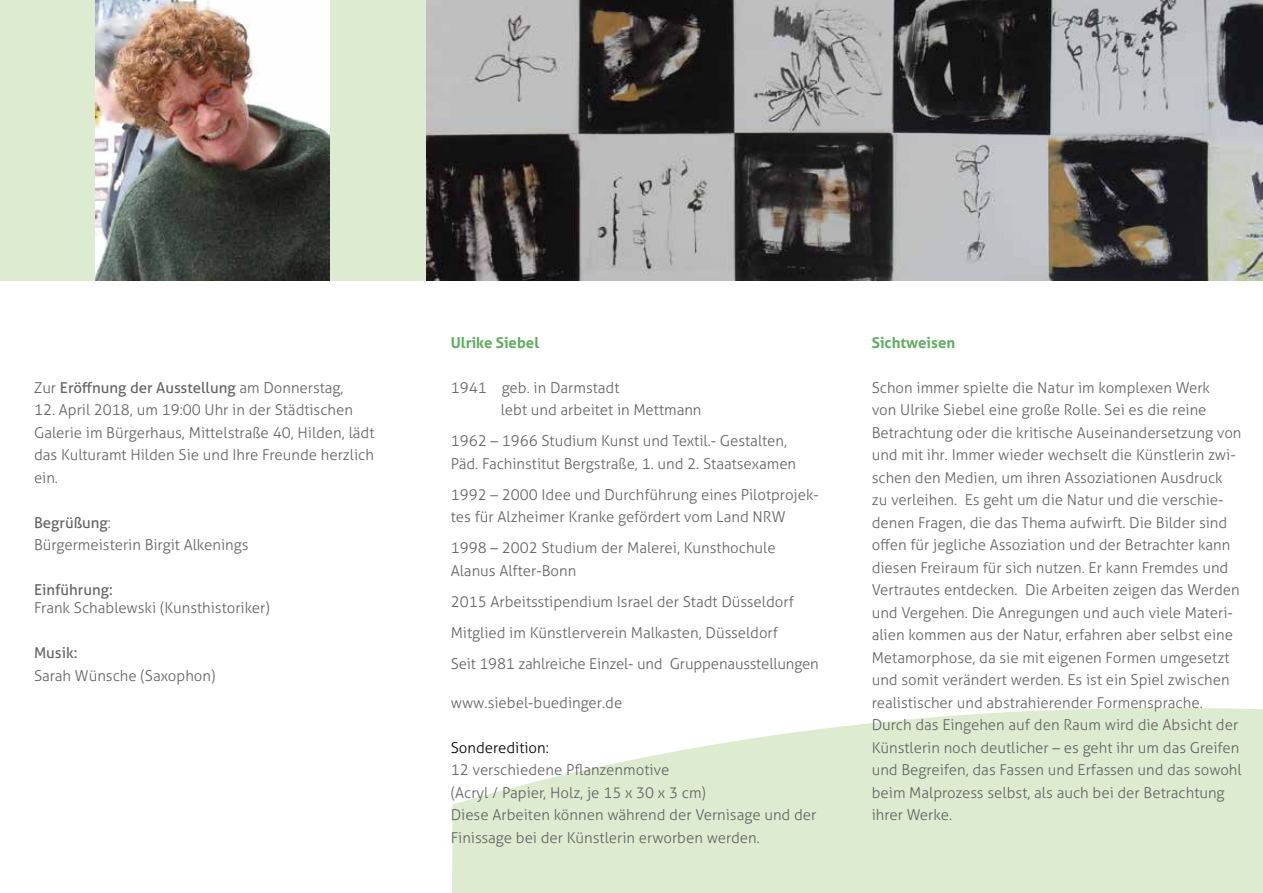
<style>
.page{position:relative;width:1263px;height:893px;background:#fff}
.page>*{position:absolute;margin:0;border:0;box-sizing:border-box;transform-origin:0 0}
.t1{font:300 15px/22.5px "Aller";color:#646363}
.t2{font:15px "Aller";color:#646363}
.t3{font:700 15px "Aller";color:#60ad60}
.t4{font:300 15px "Aller";color:#000}
.s1{font-weight:300}
.s2{font-weight:400}
</style>
<div class="page">
<svg style="left:452px;top:708px;width:811px;height:185px;background:#e2edd6"></svg>
<img style="left:425px;top:0;width:838px;height:281px">
<div style="left:0;top:0;width:425px;height:281px;background:#ddebd0"></div>
<img style="left:95px;top:0;width:235px;height:281px">
<p class="t2" style="left:34px;top:378px;width:311px"><span class="s1">Zur</span> Eröffnung der Ausstellung <span class="s1">am Donnerstag,</span></p>
<p class="t1" style="left:34px;top:399px;width:342px">12. April 2018, um 19:00 Uhr in der Städtischen Galerie im Bürgerhaus, Mittelstraße 40, Hilden, lädt das Kulturamt Hilden Sie und Ihre Freunde herzlich ein.</p>
<p class="t1" style="left:34px;top:511px;width:216px"><span class="s2">Begrüßung</span>:<br>Bürgermeisterin Birgit Alkenings</p>
<p class="t2" style="left:34px;top:581px;width:80px">Einführung:</p>
<p class="t1" style="left:34px;top:597px;width:237px">Frank Schablewski (Kunsthistoriker)</p>
<p class="t2" style="left:34px;top:644px;width:45px">Musik:</p>
<p class="t1" style="left:34px;top:664px;width:183px">Sarah Wünsche (Saxophon)</p>
<p class="t3" style="left:451px;top:333px;width:90px">Ulrike Siebel</p>
<p class="t1" style="left:501px;top:376px;width:202px;text-indent:-50px">1941 geb. in Darmstadt<br>lebt und arbeitet in Mettmann</p>
<p class="t1" style="left:451px;top:430px;width:347px">1962 – 1966 Studium Kunst und Textil.- Gestalten,<br>Päd. Fachinstitut Bergstraße, 1. und 2. Staatsexamen</p>
<p class="t1" style="left:451px;top:483px;width:370px">1992 – 2000 Idee und Durchführung eines Pilotprojek&shy;tes für Alzheimer Kranke gefördert vom Land NRW</p>
<p class="t1" style="left:451px;top:537px;width:326px">1998 – 2002 Studium der Malerei, Kunsthochule<br>Alanus Alfter-Bonn</p>
<p class="t1" style="left:451px;top:586px;width:370px;line-height:31px">2015 Arbeitsstipendium Israel der Stadt Düsseldorf<br>Mitglied im Künstlerverein Malkasten, Düsseldorf<br>Seit 1981 zahlreiche Einzel- und Gruppenausstellungen</p>
<p class="t1" style="left:451px;top:691px;width:173px">www.siebel-buedinger.de</p>
<p class="t4" style="left:451px;top:738px;width:100px">Sonderedition:</p>
<p class="t1" style="left:451px;top:759px;width:367px">12 verschiedene Pflanzenmotive<br>(Acryl / Papier, Holz, je 15 x 30 x 3 cm)<br>Diese Arbeiten können während der Vernisage und der Finissage bei der Künstlerin erworben werden.</p>
<p class="t3" style="left:872px;top:333px;width:85px">Sichtweisen</p>
<p class="t1" style="left:872px;top:376px;width:371px">Schon immer spielte die Natur im komplexen Werk<br>von Ulrike Siebel eine große Rolle. Sei es die reine Betrachtung oder die kritische Auseinandersetzung von und mit ihr. Immer wieder wechselt die Künstlerin zwi&shy;schen den Medien, um ihren Assoziationen Ausdruck zu verleihen. Es geht um die Natur und die verschie&shy;denen Fragen, die das Thema aufwirft. Die Bilder sind offen für jegliche Assoziation und der Betrachter kann diesen Freiraum für sich nutzen. Er kann Fremdes und Vertrautes entdecken. Die Arbeiten zeigen das Werden und Vergehen. Die Anregungen und auch viele Materi&shy;alien kommen aus der Natur, erfahren aber selbst eine Metamorphose, da sie mit eigenen Formen umgesetzt und somit verändert werden. Es ist ein Spiel zwischen realistischer und abstrahierender Formensprache.<br>Durch das Eingehen auf den Raum wird die Absicht der Künstlerin noch deutlicher – es geht ihr um das Greifen und Begreifen, das Fassen und Erfassen und das sowohl beim Malprozess selbst, als auch bei der Betrachtung ihrer Werke.</p>
</div>
